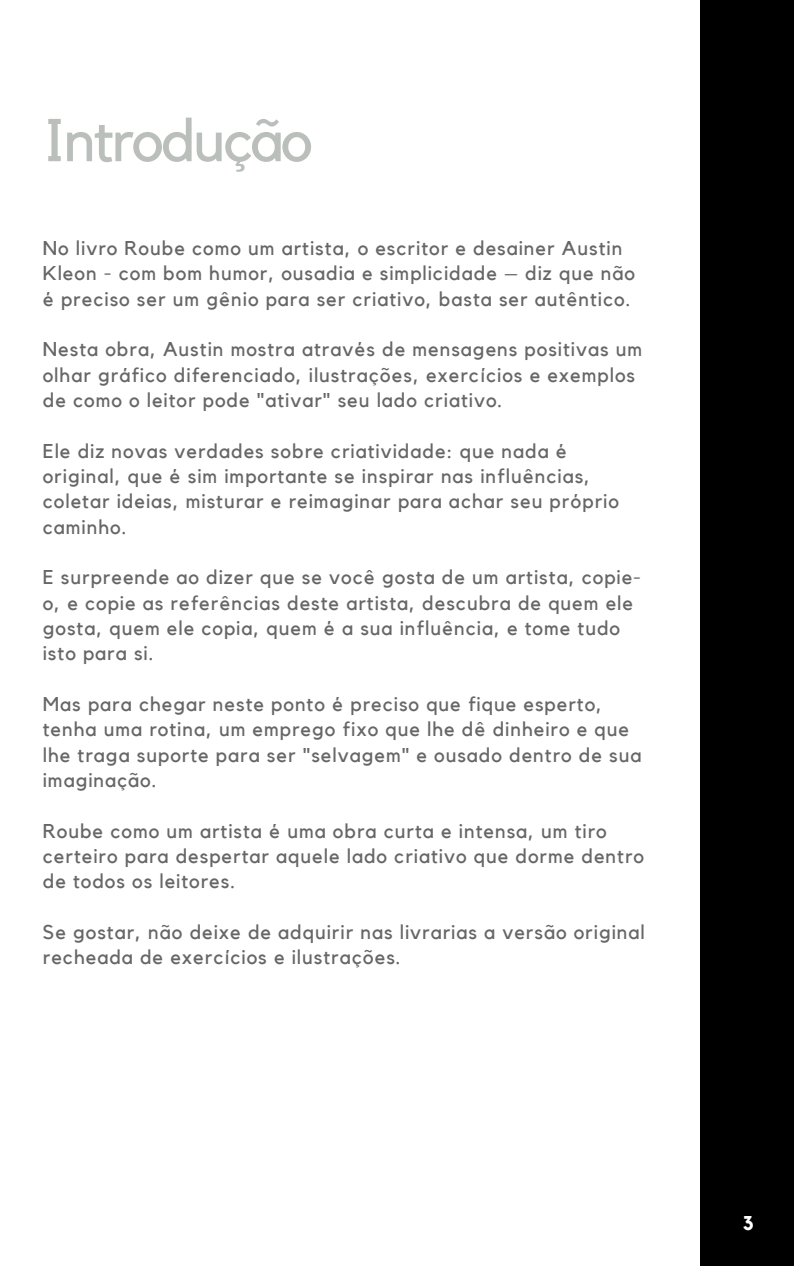
<style>
.page{position:relative;width:794px;height:1266px;background:#fff}
.page>*{position:absolute;margin:0;border:0;box-sizing:border-box;transform-origin:0 0}
.t1{font:59.7px "Kollektif";letter-spacing:-.04em;color:#b1b7b2}
.t2{font:19.88px/25.3px "Kollektif";letter-spacing:.05em;color:#666}
.t3{font:700 19.88px "Kollektif";color:#fff}
</style>
<div class="page">
<div style="left:700px;top:0;width:93px;height:1266px;background:#000"></div>
<h1 class="t1" style="left:43px;top:113px;width:271px">Introdução</h1>
<p class="t2" style="left:43px;top:236px;width:593px">No livro Roube como um artista, o escritor e desainer Austin<br>Kleon - com bom humor, ousadia e simplicidade – diz que não é preciso ser um gênio para ser criativo, basta ser autêntico.</p>
<p class="t2" style="left:43px;top:337px;width:600px">Nesta obra, Austin mostra através de mensagens positivas um olhar gráfico diferenciado, ilustrações, exercícios e exemplos de como o leitor pode "ativar" seu lado criativo.</p>
<p class="t2" style="left:43px;top:439px;width:577px">Ele diz novas verdades sobre criatividade: que nada é original, que é sim importante se inspirar nas influências, coletar ideias, misturar e reimaginar para achar seu próprio caminho.</p>
<p class="t2" style="left:43px;top:565px;width:599px">E surpreende ao dizer que se você gosta de um artista, copie&shy;o, e copie as referências deste artista, descubra de quem ele gosta, quem ele copia, quem é a sua influência, e tome tudo isto para si.</p>
<p class="t2" style="left:43px;top:692px;width:600px">Mas para chegar neste ponto é preciso que fique esperto, tenha uma rotina, um emprego fixo que lhe dê dinheiro e que lhe traga suporte para ser "selvagem" e ousado dentro de sua imaginação.</p>
<p class="t2" style="left:43px;top:819px;width:602px">Roube como um artista é uma obra curta e intensa, um tiro certeiro para despertar aquele lado criativo que dorme dentro de todos os leitores.</p>
<p class="t2" style="left:43px;top:920px;width:603px">Se gostar, não deixe de adquirir nas livrarias a versão original recheada de exercícios e ilustrações.</p>
<p class="t3" style="left:742px;top:1214px;width:12px">3</p>
</div>
